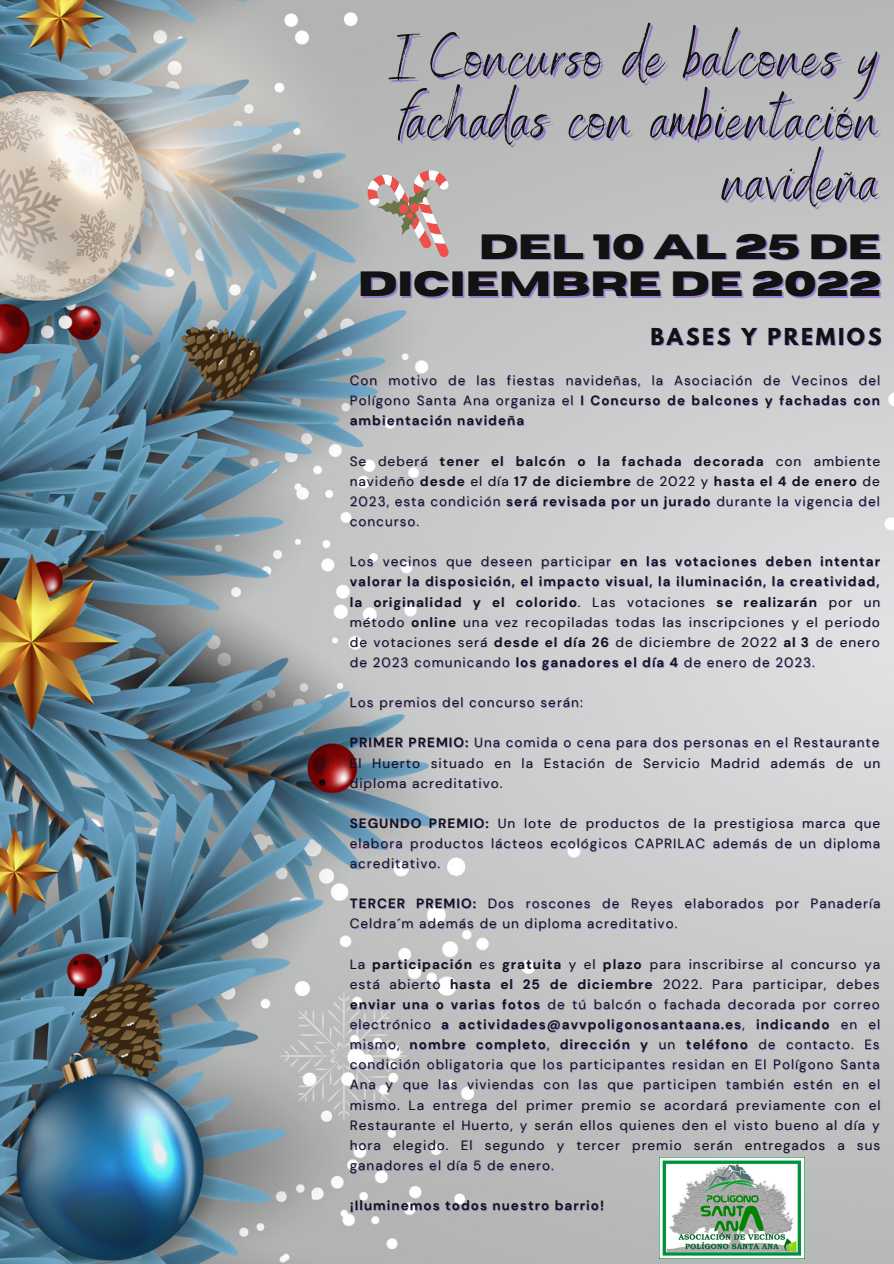
<style>
.page{position:relative;width:894px;height:1264px;background:#fff}
.page>*{position:absolute;margin:0;border:0;box-sizing:border-box;transform-origin:0 0}
.t1{font:60.3px/61.9px "Benedict";letter-spacing:.035em;color:#121212;text-align:right}
.t2{font:700 34.95px/37.2px "Horizon";color:#121212;text-align:right}
.t3{font:700 20.7px "League Spartan";letter-spacing:.125em;color:#121212}
.t4{font:13.35px/20.1px "DM Sans";letter-spacing:.08em;color:#121212;text-align:justify}
.t5{font:700 13.35px "DM Sans";letter-spacing:.08em;color:#121212}
.s1{font-weight:700}
.s2{font-weight:700;color:rgb(94 23 235/.4)}
.s3{color:rgb(94 23 235/.4)}
</style>
<div class="page">
<img style="left:0;top:0;width:893px;height:1263px">
<img style="left:659px;top:1157px;width:145px;height:101px">
<svg style="left:367px;top:170px;width:82px;height:87px;background:#c4aba7"></svg>
<h1 class="t1" style="left:389px;top:22px;width:489px">I Concurso de balcones y fachadas con ambientación navideña</h1>
<h2 class="t2" style="left:358px;top:229px;width:524px">DEL 10 AL 25 DE<br>DICIEMBRE DE 2022</h2>
<h3 class="t3" style="left:650px;top:326px;width:232px">BASES Y PREMIOS</h3>
<p class="t4" style="left:350px;top:370px;width:531px">Con motivo de las fiestas navideñas, la Asociación de Vecinos del Polígono Santa Ana organiza el <span class="s1">I Concurso de balcones y fachadas con ambientación navideña</span></p>
<p class="t4" style="left:350px;top:451px;width:532px">Se deberá <span class="s1">tener el balcón o la fachada decorada</span> con ambiente navideño <span class="s2">desde</span> el día <span class="s1">17 de diciembre</span> de 2022 y <span class="s1">hasta el 4 de enero</span> <span class="s3">de </span>2023, esta condición <span class="s1">será revisada por un jurado</span> durante la vigencia del concurso.</p>
<p class="t4" style="left:350px;top:551px;width:532px">Los vecinos que deseen participar <span class="s1">en las votaciones deben intentar valorar la disposición, el impacto visual, la iluminación, la creatividad, la originalidad y el colorido</span>. Las votaciones <span class="s1">se realizarán</span> por un método <span class="s1">online</span> una vez recopiladas todas las inscripciones y el periodo de votaciones será <span class="s1">desde el día 26</span> de diciembre de 2022 <span class="s2">al 3</span> de enero de 2023 comunicando <span class="s1">los ganadores el día 4</span> de enero de 2023.</p>
<p class="t4" style="left:350px;top:692px;width:234px">Los premios del concurso serán:</p>
<p class="t4" style="left:350px;top:732px;width:531px"><span class="s1">PRIMER PREMIO:</span> Una comida o cena para dos personas en el Restaurante El Huerto situado en la Estación de Servicio Madrid además de un diploma acreditativo.</p>
<p class="t4" style="left:350px;top:813px;width:531px"><span class="s1">SEGUNDO PREMIO:</span> Un lote de productos de la prestigiosa marca que elabora productos lácteos ecológicos CAPRILAC además de un diploma acreditativo.</p>
<p class="t4" style="left:350px;top:893px;width:532px"><span class="s1">TERCER PREMIO:</span> Dos roscones de Reyes elaborados por Panadería<br>Celdra´m además de un diploma acreditativo.</p>
<p class="t4" style="left:350px;top:954px;width:532px"><span class="s3">La</span> <span class="s1">participación</span> <span class="s3">es</span> <span class="s1">gratuita</span> y el <span class="s2">plazo</span> para inscribirse al concurso ya está abierto <span class="s1">hasta el 25 de diciembre</span> 2022. Para participar, debes <span class="s1">enviar una o varias fotos</span> de tú balcón o fachada decorada por correo electrónico <span class="s2">a</span> <span class="s1">actividades@avvpoligonosantaana.es</span><span class="s3">,</span> <span class="s1">indicando</span> en el mismo, <span class="s1">nombre completo</span><span class="s3">,</span> <span class="s1">dirección</span> <span class="s2">y</span> <span class="s3">un</span> <span class="s1">teléfono</span> de contacto. Es condición obligatoria que los participantes residan en El Polígono Santa Ana y que las viviendas con las que participen también estén en el mismo. La entrega del primer premio se acordará previamente con el Restaurante el Huerto, y serán ellos quienes den el visto bueno al día y hora elegido. El segundo y tercer premio serán entregados a sus ganadores el día 5 de enero.</p>
<p class="t5" style="left:350px;top:1196px;width:255px">¡Iluminemos todos nuestro barrio!</p>
</div>
